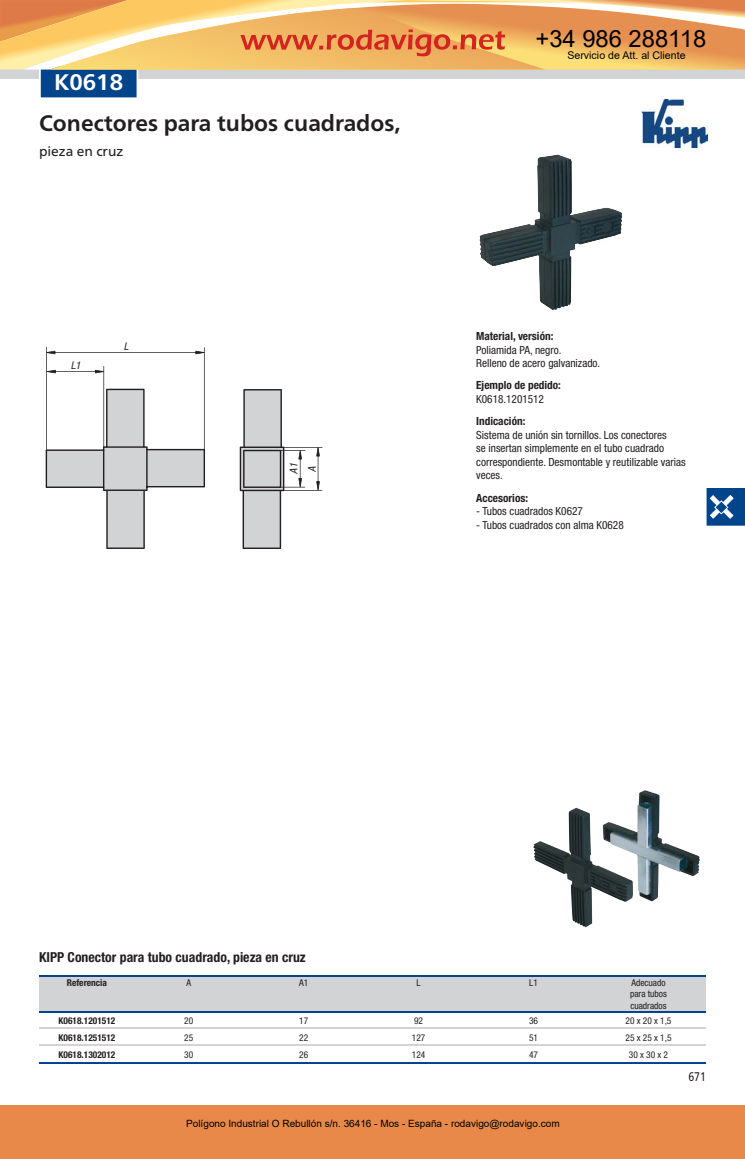
<style>
.page{position:relative;width:745px;height:1159px;background:#fff}
.page>*{position:absolute;margin:0;border:0;box-sizing:border-box;transform-origin:0 0}
.t1{font:23.75px "Arial";color:#000}
.t2{font:700 22.5px "Frutiger Neue LTW1 G";color:#231f20}
.t3{font:700 22.5px "Frutiger Neue LTW1 G";color:#fff}
.t4{font:700 condensed 13.75px "Helvetica Neue LTW1 G";color:#231f20}
.t5{font:13.75px "Frutiger Neue LTW1 G";color:#231f20}
.t6{font:12.5px "Frutiger Neue LTW1 G";color:#231f20;scale:.81 1}
.t7{font:condensed 11.25px/13.5px "Helvetica Neue LTW1 G";color:#231f20}
.t8{font:700 condensed 11.25px "Helvetica Neue LTW1 G";color:#231f20}
.t9{font:10.62px "Arial";color:#000}
.t10{font:italic condensed 10.62px/18.2px "Helvetica Neue LTW1 G";color:#231f20}
.t11{font:10px "Arial";color:#000}
.t12{font:condensed 9.38px/11.6px "Helvetica Neue LTW1 G";color:#231f20}
.t13{font:700 condensed 9.38px "Helvetica Neue LTW1 G";color:#231f20}
</style>
<div class="page">
<img style="left:641px;top:100px;width:65px;height:48px">
<svg style="left:706px;top:488px;width:38px;height:38px"></svg>
<img style="left:479px;top:154px;width:143px;height:156px">
<hr style="left:283px;top:447px;width:39px;height:1px;background:#231f20">
<hr style="left:283px;top:490px;width:39px;height:1px;background:#231f20">
<hr style="left:317px;top:448px;width:1px;height:42px;background:#231f20">
<hr style="left:48px;top:352px;width:155px;height:1px;background:#231f20">
<hr style="left:46px;top:347px;width:1px;height:104px;background:#231f20">
<hr style="left:103px;top:366px;width:1px;height:82px;background:#231f20">
<hr style="left:47px;top:371px;width:55px;height:1px;background:#231f20">
<hr style="left:204px;top:347px;width:1px;height:104px;background:#231f20">
<svg style="left:46px;top:389px;width:159px;height:160px"></svg>
<svg style="left:95px;top:370px;width:9px;height:3px"></svg>
<svg style="left:195px;top:351px;width:9px;height:3px"></svg>
<svg style="left:46px;top:351px;width:9px;height:3px"></svg>
<svg style="left:47px;top:370px;width:9px;height:3px"></svg>
<svg style="left:316px;top:447px;width:3px;height:9px"></svg>
<svg style="left:316px;top:481px;width:3px;height:9px"></svg>
<svg style="left:239px;top:389px;width:66px;height:160px"></svg>
<img style="left:533px;top:790px;width:166px;height:137px">
<hr style="left:39px;top:976px;width:666px;height:1px;background:#00448c">
<div style="left:39px;top:977px;width:666px;height:34px;background:#d1d3d4"></div>
<hr style="left:39px;top:1011px;width:666px;height:1px;background:#00448c">
<hr style="left:39px;top:1027px;width:666px;height:1px;background:#d1d3d4">
<hr style="left:39px;top:1044px;width:666px;height:2px;background:#d1d3d4">
<hr style="left:39px;top:1062px;width:666px;height:1px;background:#00448c">
<div style="left:0;top:1105px;width:744px;height:54px;background:#e88949"></div>
<svg style="left:0;top:0;width:744px;height:98px"></svg>
<h1 class="t1" style="left:535px;top:22px;width:172px">+34 986 288118</h1>
<h2 class="t3" style="left:54px;top:74px;width:70px">K0618</h2>
<h2 class="t2" style="left:39px;top:115px;width:362px">Conectores para tubos cuadrados,</h2>
<p class="t5" style="left:39px;top:146px;width:86px">pieza en cruz</p>
<p class="t10" style="left:71px;top:356px;width:11px">L1</p>
<p class="t10" style="left:124px;top:337px;width:6px">L</p>
<p class="t10" style="left:284px;top:474px;width:12px;rotate:-90deg">A1<br>A</p>
<p class="t9" style="left:567px;top:48px;width:120px">Servicio de Att. al Cliente</p>
<p class="t8" style="left:476px;top:332px;width:79px">Material, versión:</p>
<p class="t7" style="left:476px;top:344px;width:125px">Poliamida PA, negro.<br>Relleno de acero galvanizado.</p>
<p class="t8" style="left:476px;top:381px;width:86px">Ejemplo de pedido:</p>
<p class="t7" style="left:476px;top:393px;width:69px">K0618.1201512</p>
<p class="t8" style="left:476px;top:417px;width:51px">Indicación:</p>
<p class="t7" style="left:476px;top:429px;width:211px">Sistema de unión sin tornillos. Los conectores<br>se insertan simplemente en el tubo cuadrado correspondiente. Desmontable y reutilizable varias veces.</p>
<p class="t8" style="left:476px;top:494px;width:53px">Accesorios:</p>
<p class="t7" style="left:476px;top:506px;width:108px">- Tubos cuadrados K0627</p>
<p class="t7" style="left:476px;top:519px;width:149px">- Tubos cuadrados con alma K0628</p>
<p class="t4" style="left:39px;top:952px;width:268px">KIPP Conector para tubo cuadrado, pieza en cruz</p>
<p class="t13" style="left:67px;top:979px;width:41px">Referencia</p>
<p class="t12" style="left:186px;top:978px;width:6px">A</p>
<p class="t12" style="left:299px;top:978px;width:11px">A1</p>
<p class="t12" style="left:416px;top:978px;width:6px">L</p>
<p class="t12" style="left:529px;top:978px;width:10px">L1</p>
<p class="t12" style="left:629px;top:978px;width:38px">Adecuado para tubos cuadrados</p>
<p class="t13" style="left:58px;top:1017px;width:58px">K0618.1201512</p>
<p class="t12" style="left:184px;top:1015px;width:11px">20</p>
<p class="t12" style="left:299px;top:1015px;width:11px">17</p>
<p class="t12" style="left:414px;top:1015px;width:10px">92</p>
<p class="t12" style="left:528px;top:1015px;width:10px">36</p>
<p class="t12" style="left:625px;top:1015px;width:47px">20 x 20 x 1,5</p>
<p class="t13" style="left:58px;top:1034px;width:58px">K0618.1251512</p>
<p class="t12" style="left:184px;top:1033px;width:11px">25</p>
<p class="t12" style="left:299px;top:1033px;width:11px">22</p>
<p class="t12" style="left:411px;top:1033px;width:15px">127</p>
<p class="t12" style="left:528px;top:1033px;width:10px">51</p>
<p class="t12" style="left:625px;top:1033px;width:47px">25 x 25 x 1,5</p>
<p class="t13" style="left:58px;top:1051px;width:58px">K0618.1302012</p>
<p class="t12" style="left:184px;top:1050px;width:11px">30</p>
<p class="t12" style="left:299px;top:1050px;width:11px">26</p>
<p class="t12" style="left:411px;top:1050px;width:15px">124</p>
<p class="t12" style="left:529px;top:1050px;width:10px">47</p>
<p class="t12" style="left:628px;top:1050px;width:41px">30 x 30 x 2</p>
<p class="t11" style="left:186px;top:1117px;width:375px">Polígono Industrial O Rebullón s/n. 36416 - Mos - España - rodavigo@rodavigo.com</p>
<p class="t6" style="left:688px;top:1071px;width:23px">671</p>
</div>
